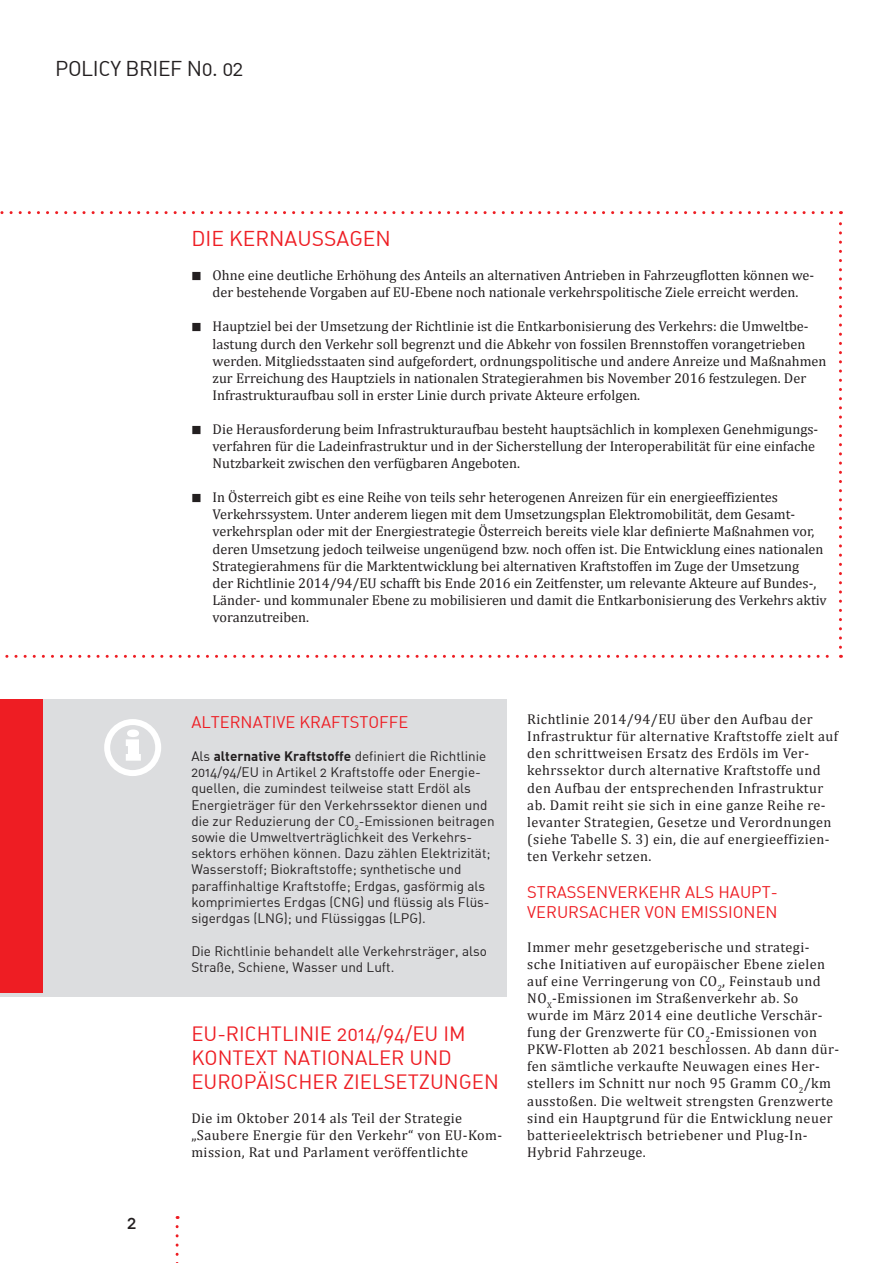
<style>
.page{position:relative;width:893px;height:1263px;background:#fff}
.page>*{position:absolute;margin:0;border:0;box-sizing:border-box;transform-origin:0 0}
.t1{font:21px "DIN Reg Alt Regular Alternate";letter-spacing:-.02em;color:#231f20}
.t2{font:21px "DIN Reg Alt Regular Alternate";color:#ee1d23}
.t3{font:20.25px "DIN Reg Alt Regular Alternate";color:#ee1d23}
.t4{font:18px "DIN Med Alt Medium Alternate";color:#231f20}
.t5{font:16.5px "DIN Reg Alt Regular Alternate";color:#ee1d23}
.t6{font:14.25px/17.1px "Cambria";color:#231f20}
.t7{font:14.25px/17.1px "Cambria";letter-spacing:.03em;color:#231f20}
.t8{font:13.5px/16.2px "DIN Reg Alt Regular Alternate";color:#231f20}
.s1{font-size:12px}
.s2{font-family:"DIN Bo Alt Bold Alternate"}
</style>
<div class="page">
<svg style="left:5px;top:655px;width:836px;height:3px"></svg>
<svg style="left:839px;top:211px;width:3px;height:436px"></svg>
<svg style="left:0;top:211px;width:831px;height:3px"></svg>
<div style="left:0;top:699px;width:506px;height:298px;background:#dcdddf"></div>
<div style="left:0;top:699px;width:43px;height:294px;background:#ee1d23"></div>
<svg style="left:126px;top:729px;width:15px;height:32px"></svg>
<div style="left:104px;top:719px;width:57px;height:57px;border:6px solid #fff;border-radius:50%"></div>
<svg style="left:176px;top:1226px;width:3px;height:37px"></svg>
<h1 class="t1" style="left:55px;top:55px;width:190px">Policy Brief N0. 02</h1>
<h1 class="t2" style="left:191px;top:225px;width:66px">Die Kernaussagen</h1>
<p class="t6" style="left:191px;top:267px;width:624px;text-align:center"><span class="s1">█</span> Ohne eine deutliche Erhöhung des Anteils an alternativen Antrieben in Fahrzeugflotten können we&shy;der bestehende Vorgaben auf EU-Ebene noch nationale verkehrspolitische Ziele erreicht werden.</p>
<p class="t6" style="left:213px;top:318px;width:615px;text-indent:-21px"><span class="s1">█</span> Hauptziel bei der Umsetzung der Richtlinie ist die Entkarbonisierung des Verkehrs: die Umweltbe&shy;lastung durch den Verkehr soll begrenzt und die Abkehr von fossilen Brennstoffen vorangetrieben werden. Mitgliedsstaaten sind aufgefordert, ordnungspolitische und andere Anreize und Maßnahmen zur Erreichung des Hauptziels in nationalen Strategierahmen bis November 2016 festzulegen. Der Infrastrukturaufbau soll in erster Linie durch private Akteure erfolgen.</p>
<p class="t6" style="left:213px;top:420px;width:607px;text-indent:-21px"><span class="s1">█</span> Die Herausforderung beim Infrastrukturaufbau besteht hauptsächlich in komplexen Genehmigungs&shy;verfahren für die Ladeinfrastruktur und in der Sicherstellung der Interoperabilität für eine einfache<br>Nutzbarkeit zwischen den verfügbaren Angeboten.</p>
<p class="t6" style="left:213px;top:489px;width:616px;text-indent:-21px"><span class="s1">█</span> In Österreich gibt es eine Reihe von teils sehr heterogenen Anreizen für ein energieeffizientes Verkehrssystem. Unter anderem liegen mit dem Umsetzungsplan Elektromobilität, dem Gesamt&shy;verkehrsplan oder mit der Energiestrategie Österreich bereits viele klar definierte Maßnahmen vor, deren Umsetzung jedoch teilweise ungenügend bzw. noch offen ist. Die Entwicklung eines nationalen Strategierahmens für die Marktentwicklung bei alternativen Kraftstoffen im Zuge der Umsetzung<br>der Richtlinie 2014/94/EU schafft bis Ende 2016 ein Zeitfenster, um relevante Akteure auf Bundes-, Länder- und kommunaler Ebene zu mobilisieren und damit die Entkarbonisierung des Verkehrs aktiv voranzutreiben.</p>
<p class="t4" style="left:127px;top:1211px;width:11px">2</p>
<p class="t5" style="left:191px;top:711px;width:21px">Alternative</p>
<p class="t5" style="left:300px;top:711px;width:22px">Kraftstoffe</p>
<p class="t8" style="left:191px;top:748px;width:305px">Als <span class="s2">alternative Kraftstoffe</span> definiert die Richtlinie 2014/94/EU in Artikel 2 Kraftstoffe oder Energie&shy;quellen, die zumindest teilweise statt Erdöl als Energieträger für den Verkehrssektor dienen und die zur Reduzierung der CO<sub>2</sub>-Emissionen beitragen sowie die Umweltverträglichkeit des Verkehrs&shy;sektors erhöhen können. Dazu zählen Elektrizität; Wasserstoff; Biokraftstoffe; synthetische und paraffinhaltige Kraftstoffe; Erdgas, gasförmig als komprimiertes Erdgas (CNG) und flüssig als Flüs&shy;sigerdgas (LNG); und Flüssiggas (LPG).</p>
<p class="t8" style="left:191px;top:943px;width:297px">Die Richtlinie behandelt alle Verkehrsträger, also<br>Straße, Schiene, Wasser und Luft.</p>
<h2 class="t3" style="left:191px;top:1020px;width:59px">EU-Richtlinie</h2>
<h2 class="t3" style="left:337px;top:1020px;width:117px">2014/94/EU im</h2>
<h2 class="t3" style="left:191px;top:1045px;width:27px">Konte</h2>
<h2 class="t3" style="left:256px;top:1045px;width:41px">xt nationaler</h2>
<h2 class="t3" style="left:409px;top:1045px;width:14px">und</h2>
<h2 class="t3" style="left:191px;top:1069px;width:14px">europ</h2>
<h2 class="t3" style="left:257px;top:1069px;width:25px">äischer</h2>
<h2 class="t3" style="left:343px;top:1069px;width:24px">Zielsetzungen</h2>
<p class="t7" style="left:191px;top:1110px;width:312px">Die im Oktober 2014 als Teil der Strategie „Saubere Energie für den Verkehr“ von EU-Kom&shy;mission, Rat und Parlament veröffentlichte</p>
<p class="t7" style="left:527px;top:711px;width:312px">Richtlinie 2014/94/EU über den Aufbau der Infrastruktur für alternative Kraftstoffe zielt auf den schrittweisen Ersatz des Erdöls im Ver&shy;kehrssektor durch alternative Kraftstoffe und den Aufbau der entsprechenden Infrastruktur ab. Damit reiht sie sich in eine ganze Reihe re&shy;levanter Strategien, Gesetze und Verordnungen (siehe Tabelle S. 3) ein, die auf energieeffizien&shy;ten Verkehr setzen.</p>
<p class="t5" style="left:527px;top:881px;width:71px">StraSSenverkehr</p>
<p class="t5" style="left:685px;top:881px;width:11px">als</p>
<p class="t5" style="left:718px;top:881px;width:23px">Haupt</p>
<p class="t5" style="left:771px;top:881px;width:9px">-</p>
<p class="t5" style="left:527px;top:901px;width:12px">verursacher</p>
<p class="t5" style="left:645px;top:901px;width:11px">von</p>
<p class="t5" style="left:681px;top:901px;width:21px">Emissionen</p>
<p class="t7" style="left:527px;top:938px;width:313px">Immer mehr gesetzgeberische und strategi&shy;sche Initiativen auf europäischer Ebene zielen auf eine Verringerung von CO<sub>2</sub>, Feinstaub und NO<sub>X</sub>-Emissionen im Straßenverkehr ab. So wurde im März 2014 eine deutliche Verschär&shy;fung der Grenzwerte für CO<sub>2</sub>-Emissionen von PKW-Flotten ab 2021 beschlossen. Ab dann dür&shy;fen sämtliche verkaufte Neuwagen eines Her&shy;stellers im Schnitt nur noch 95 Gramm CO<sub>2</sub>/km ausstoßen. Die weltweit strengsten Grenzwerte sind ein Hauptgrund für die Entwicklung neuer batterieelektrisch betriebener und Plug-In-Hybrid Fahrzeuge.</p>
</div>
